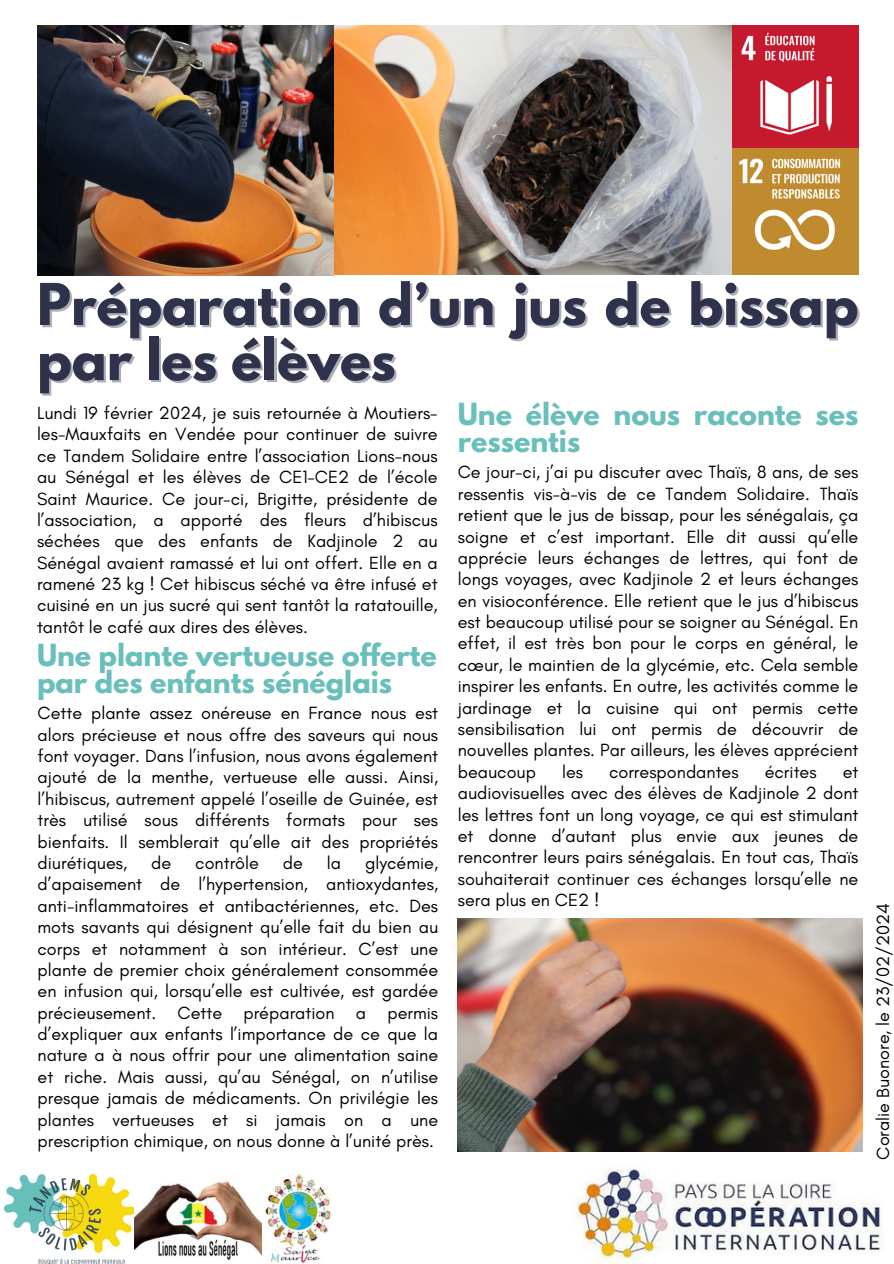
<style>
.page{position:relative;width:894px;height:1264px;background:#fff}
.page>*{position:absolute;margin:0;border:0;box-sizing:border-box;transform-origin:0 0}
.t1{font:700 51px/55.2px "League Spartan";color:#2e324b}
.t2{font:700 27px/27px "League Spartan";color:#69bfba}
.t3{font:18px/21.3px "Glacial Indifference";color:#000;text-align:justify}
</style>
<div class="page">
<img style="left:38px;top:25px;width:694px;height:250px">
<img style="left:574px;top:1169px;width:308px;height:94px">
<img style="left:4px;top:1174px;width:327px;height:89px">
<img style="left:457px;top:918px;width:404px;height:233px">
<img style="left:732px;top:25px;width:126px;height:124px">
<img style="left:732px;top:149px;width:126px;height:126px">
<h1 class="t1" style="left:37px;top:283px;width:822px">Préparation d’un jus de bissap par les élèves</h1>
<h2 class="t2" style="left:457px;top:404px;width:402px">Une élève nous raconte ses ressentis</h2>
<p class="t3" style="left:37px;top:402px;width:402px">Lundi 19 février 2024, je suis retournée à Moutiers&shy;les-Mauxfaits en Vendée pour continuer de suivre ce Tandem Solidaire entre l’association Lions-nous au Sénégal et les élèves de CE1-CE2 de l’école Saint Maurice. Ce jour-ci, Brigitte, présidente de l’association, a apporté des fleurs d’hibiscus séchées que des enfants de Kadjinole 2 au Sénégal avaient ramassé et lui ont offert. Elle en a ramené 23 kg ! Cet hibiscus séché va être infusé et cuisiné en un jus sucré qui sent tantôt la ratatouille, tantôt le café aux dires des élèves.</p>
<p class="t3" style="left:457px;top:461px;width:402px">Ce jour-ci, j’ai pu discuter avec Thaïs, 8 ans, de ses ressentis vis-à-vis de ce Tandem Solidaire. Thaïs retient que le jus de bissap, pour les sénégalais, ça soigne et c’est important. Elle dit aussi qu’elle apprécie leurs échanges de lettres, qui font de longs voyages, avec Kadjinole 2 et leurs échanges en visioconférence. Elle retient que le jus d’hibiscus est beaucoup utilisé pour se soigner au Sénégal. En effet, il est très bon pour le corps en général, le cœur, le maintien de la glycémie, etc. Cela semble inspirer les enfants. En outre, les activités comme le jardinage et la cuisine qui ont permis cette sensibilisation lui ont permis de découvrir de nouvelles plantes. Par ailleurs, les élèves apprécient beaucoup</p>
<h2 class="t2" style="left:37px;top:645px;width:401px">Une plante vertueuse offerte par des enfants sénéglais</h2>
<p class="t3" style="left:38px;top:702px;width:402px">Cette plante assez onéreuse en France nous est alors précieuse et nous offre des saveurs qui nous font voyager. Dans l’infusion, nous avons également ajouté de la menthe, vertueuse elle aussi. Ainsi, l’hibiscus, autrement appelé l’oseille de Guinée, est très utilisé sous différents formats pour ses bienfaits. Il semblerait qu’elle ait des propriétés diurétiques,</p>
<p class="t3" style="left:562px;top:760px;width:23px">les</p>
<p class="t3" style="left:609px;top:760px;width:131px">correspondantes</p>
<p class="t3" style="left:764px;top:760px;width:53px">écrites</p>
<p class="t3" style="left:457px;top:760px;width:402px;text-indent:385px">et audiovisuelles avec des élèves de Kadjinole 2 dont les lettres font un long voyage, ce qui est stimulant et donne d’autant plus envie aux jeunes de rencontrer leurs pairs sénégalais. En tout cas, Thaïs souhaiterait continuer ces échanges lorsqu’elle ne sera plus en CE2 !</p>
<p class="t3" style="left:38px;top:852px;width:402px;text-indent:327px">glycémie, d’apaisement de l’hypertension, antioxydantes, anti-inflammatoires et antibactériennes, etc. Des mots savants qui désignent qu’elle fait du bien au corps et notamment à son intérieur. C’est une plante de premier choix généralement consommée en infusion qui, lorsqu’elle est cultivée, est gardée précieusement. Cette préparation a permis d’expliquer aux enfants l’importance de ce que la nature a à nous offrir pour une alimentation saine et riche. Mais aussi, qu’au Sénégal, on n’utilise presque jamais de médicaments. On privilégie les plantes vertueuses et si jamais on a une prescription chimique, on nous donne à l’unité près.</p>
<p class="t3" style="left:151px;top:852px;width:22px">de</p>
<p class="t3" style="left:195px;top:852px;width:65px">contrôle</p>
<p class="t3" style="left:283px;top:852px;width:22px">de</p>
<p class="t3" style="left:327px;top:852px;width:16px">la</p>
<p class="t3" style="left:871px;top:1159px;width:258px;rotate:-90deg">Coralie Buonore, le 23/02/2024</p>
</div>
